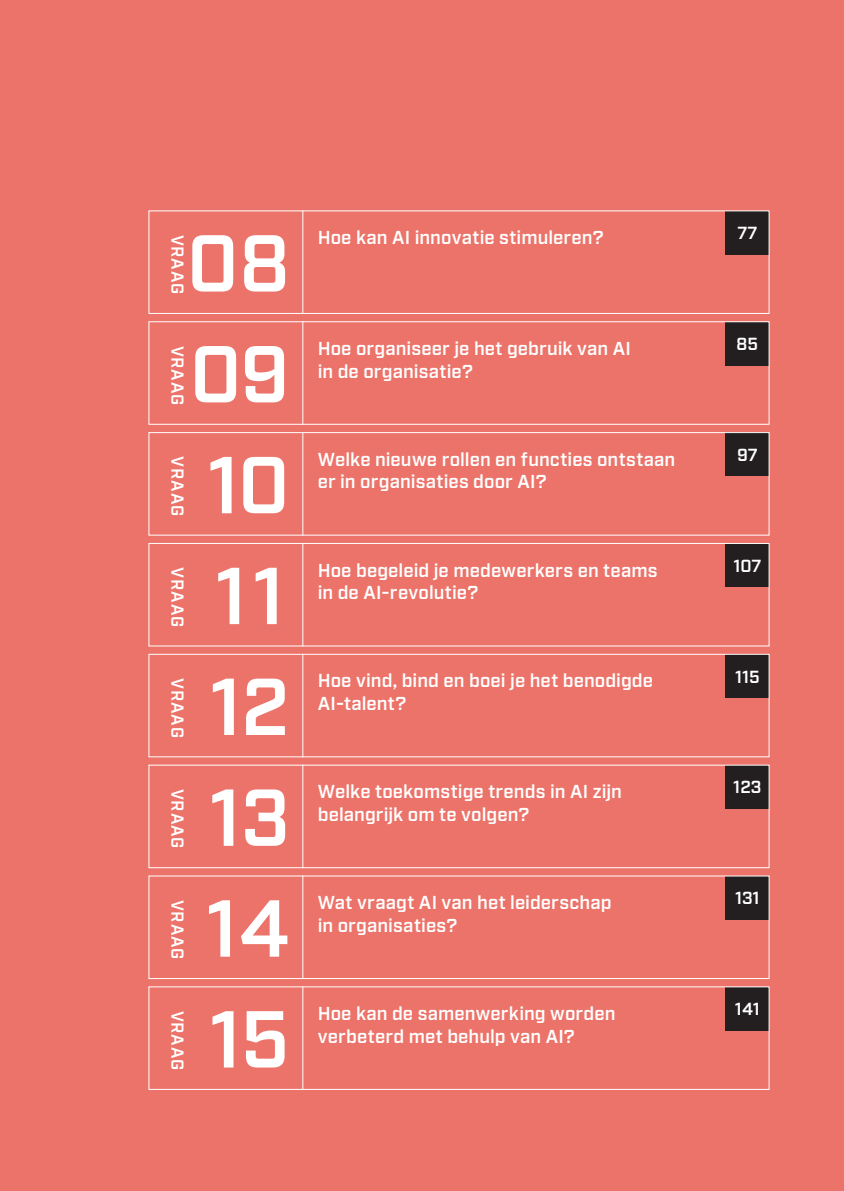
<style>
.page{position:relative;width:844px;height:1191px;background:#fff}
.page>*{position:absolute;margin:0;border:0;box-sizing:border-box;transform-origin:0 0}
.t1{font:600 80.5px "Industry";letter-spacing:-.005em;color:#fff}
.t2{font:600 18.72px "Industry";letter-spacing:.005em;color:#fff}
.t3{font:600 17.5px "Industry";color:#fff}
.t4{font:600 17.32px "Industry";letter-spacing:.045em;color:#fff}
</style>
<div class="page">
<div style="left:0;top:0;width:843px;height:1191px;background:#ec7369"></div>
<div style="left:725px;top:211px;width:44px;height:44px;background:#231f20"></div>
<div style="left:148px;top:210px;width:621px;height:104px;border:1px solid #fff"></div>
<hr style="left:302px;top:210px;width:1px;height:104px;background:#fff">
<div style="left:725px;top:432px;width:44px;height:44px;background:#231f20"></div>
<div style="left:148px;top:432px;width:621px;height:103px;border:1px solid #fff"></div>
<hr style="left:302px;top:432px;width:1px;height:103px;background:#fff">
<div style="left:725px;top:654px;width:44px;height:44px;background:#231f20"></div>
<div style="left:148px;top:654px;width:621px;height:103px;border:1px solid #fff"></div>
<hr style="left:302px;top:654px;width:1px;height:103px;background:#fff">
<div style="left:725px;top:876px;width:44px;height:43px;background:#231f20"></div>
<div style="left:148px;top:875px;width:621px;height:104px;border:1px solid #fff"></div>
<hr style="left:302px;top:875px;width:1px;height:104px;background:#fff">
<div style="left:725px;top:322px;width:44px;height:43px;background:#231f20"></div>
<div style="left:148px;top:321px;width:621px;height:104px;border:1px solid #fff"></div>
<hr style="left:302px;top:321px;width:1px;height:104px;background:#fff">
<div style="left:725px;top:543px;width:44px;height:44px;background:#231f20"></div>
<div style="left:148px;top:543px;width:621px;height:103px;border:1px solid #fff"></div>
<hr style="left:302px;top:543px;width:1px;height:103px;background:#fff">
<div style="left:725px;top:765px;width:44px;height:44px;background:#231f20"></div>
<div style="left:148px;top:764px;width:621px;height:104px;border:1px solid #fff"></div>
<hr style="left:302px;top:764px;width:1px;height:104px;background:#fff">
<div style="left:725px;top:987px;width:44px;height:43px;background:#231f20"></div>
<div style="left:148px;top:986px;width:621px;height:103px;border:1px solid #fff"></div>
<hr style="left:302px;top:986px;width:1px;height:103px;background:#fff">
<p class="t4" style="left:188px;top:235px;width:61px;rotate:90deg">VRAAG</p>
<h1 class="t1" style="left:187px;top:216px;width:104px">08</h1>
<p class="t4" style="left:188px;top:345px;width:61px;rotate:90deg">VRAAG</p>
<h1 class="t1" style="left:190px;top:327px;width:101px">09</h1>
<p class="t4" style="left:188px;top:456px;width:61px;rotate:90deg">VRAAG</p>
<h1 class="t1" style="left:207px;top:437px;width:84px">10</h1>
<p class="t4" style="left:188px;top:567px;width:61px;rotate:90deg">VRAAG</p>
<p class="t4" style="left:188px;top:678px;width:61px;rotate:90deg">VRAAG</p>
<h1 class="t1" style="left:215px;top:548px;width:71px">11</h1>
<h1 class="t1" style="left:209px;top:659px;width:82px">12</h1>
<p class="t4" style="left:188px;top:789px;width:61px;rotate:90deg">VRAAG</p>
<h1 class="t1" style="left:209px;top:770px;width:82px">13</h1>
<p class="t4" style="left:188px;top:899px;width:61px;rotate:90deg">VRAAG</p>
<h1 class="t1" style="left:205px;top:881px;width:85px">14</h1>
<p class="t4" style="left:188px;top:1010px;width:61px;rotate:90deg">VRAAG</p>
<h1 class="t1" style="left:209px;top:991px;width:82px">15</h1>
<p class="t2" style="left:317px;top:226px;width:287px">Hoe kan AI innovatie stimuleren?</p>
<p class="t3" style="left:737px;top:223px;width:21px">77</p>
<p class="t2" style="left:317px;top:337px;width:314px">Hoe organiseer je het gebruik van AI</p>
<p class="t3" style="left:736px;top:333px;width:23px">85</p>
<p class="t2" style="left:317px;top:360px;width:157px">in de organisatie?</p>
<p class="t2" style="left:317px;top:448px;width:359px">Welke nieuwe rollen en functies ontstaan</p>
<p class="t3" style="left:737px;top:444px;width:22px">97</p>
<p class="t2" style="left:317px;top:471px;width:230px">er in organisaties door AI?</p>
<p class="t2" style="left:317px;top:559px;width:341px">Hoe begeleid je medewerkers en teams</p>
<p class="t3" style="left:733px;top:555px;width:29px">107</p>
<p class="t2" style="left:317px;top:581px;width:162px">in de AI-revolutie?</p>
<p class="t2" style="left:317px;top:670px;width:337px">Hoe vind, bind en boei je het benodigde</p>
<p class="t3" style="left:734px;top:666px;width:26px">115</p>
<p class="t2" style="left:317px;top:692px;width:90px">AI-talent?</p>
<p class="t2" style="left:317px;top:780px;width:306px">Welke toekomstige trends in AI zijn</p>
<p class="t3" style="left:733px;top:777px;width:30px">123</p>
<p class="t2" style="left:317px;top:803px;width:213px">belangrijk om te volgen?</p>
<p class="t2" style="left:317px;top:891px;width:295px">Wat vraagt AI van het leiderschap</p>
<p class="t3" style="left:734px;top:888px;width:26px">131</p>
<p class="t2" style="left:317px;top:914px;width:141px">in organisaties?</p>
<p class="t2" style="left:317px;top:1002px;width:299px">Hoe kan de samenwerking worden</p>
<p class="t3" style="left:734px;top:998px;width:26px">141</p>
<p class="t2" style="left:317px;top:1025px;width:258px">verbeterd met behulp van AI?</p>
</div>
